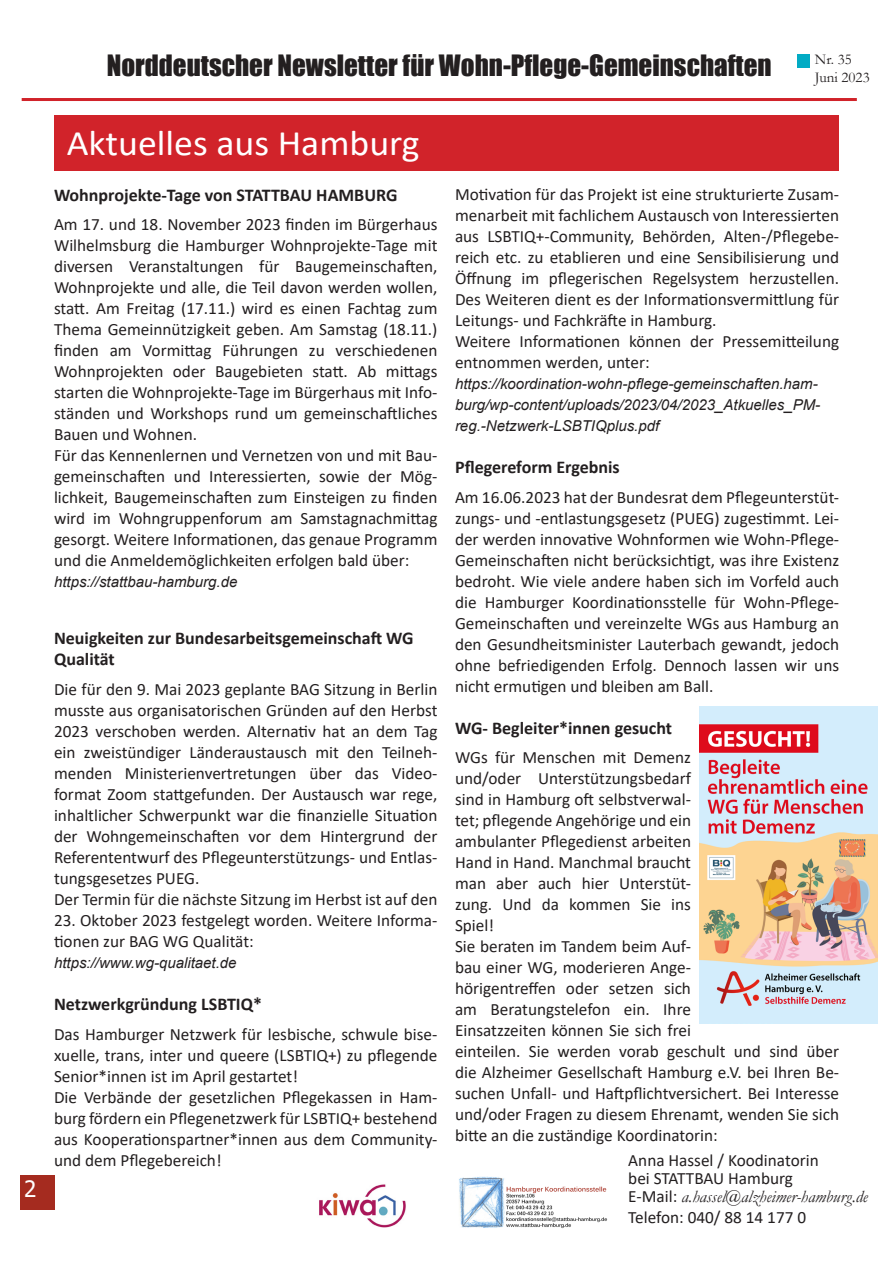
<style>
.page{position:relative;width:893px;height:1263px;background:#fff}
.page>*{position:absolute;margin:0;border:0;box-sizing:border-box;transform-origin:0 0}
.t1{font:36px "Calibri";color:#fff;scale:1.05 1}
.t2{font:27px "Impact";color:#231f20}
.t3{font:22.5px "Tahoma";color:#fff}
.t4{font:700 18px/21px "Calibri";color:#231f20}
.t5{font:17.25px/21px "Calibri";color:#231f20}
.t6{font:italic 17.25px "Garamond";color:#231f20}
.t7{font:italic 15px/21px "Arial";color:#231f20}
.t8{font:15px/18px "Garamond";color:#231f20}
.s1{font-family:"Calibri";font-style:normal}
</style>
<div class="page">
<img style="left:319px;top:1184px;width:87px;height:43px">
<img style="left:459px;top:1176px;width:148px;height:52px">
<div style="left:20px;top:1175px;width:34px;height:35px;background:#a52b1f"></div>
<hr style="left:22px;top:98px;width:835px;height:3px;background:#d1232a">
<div style="left:797px;top:55px;width:13px;height:13px;background:#02abc4"></div>
<div style="left:54px;top:115px;width:785px;height:56px;background:#d1232a"></div>
<img style="left:700px;top:706px;width:178px;height:317px">
<h3 class="t3" style="left:24px;top:1174px;width:14px">2</h3>
<h2 class="t2" style="left:107px;top:45px;width:666px">Norddeutscher Newsletter für Wohn-Pflege-Gemeinschaften</h2>
<p class="t8" style="left:815px;top:50px;width:56px">Nr. 35<br>Juni 2023</p>
<h1 class="t1" style="left:67px;top:118px;width:338px">Aktuelles aus Hamburg</h1>
<p class="t4" style="left:54px;top:184px;width:345px">Wohnprojekte-Tage von STATTBAU HAMBURG</p>
<p class="t5" style="left:54px;top:214px;width:385px">Am 17. und 18. November 2023 finden im Bürgerhaus Wilhelmsburg die Hamburger Wohnprojekte-Tage mit diversen Veranstaltungen für Baugemeinschaften, Wohnprojekte und alle, die Teil davon werden wollen, statt. Am Freitag (17.11.) wird es einen Fachtag zum Thema Gemeinnützigkeit geben. Am Samstag (18.11.) finden am Vormittag Führungen zu verschiedenen Wohnprojekten oder Baugebieten statt. Ab mittags starten die Wohnprojekte-Tage im Bürgerhaus mit Info&shy;ständen und Workshops rund um gemeinschaftliches Bauen und Wohnen.<br>Für das Kennenlernen und Vernetzen von und mit Bau&shy;gemeinschaften und Interessierten, sowie der Mög&shy;lichkeit, Baugemeinschaften zum Einsteigen zu finden wird im Wohngruppenforum am Samstagnachmittag gesorgt. Weitere Informationen, das genaue Programm und die Anmeldemöglichkeiten erfolgen bald über:</p>
<p class="t7" style="left:54px;top:572px;width:185px">https://stattbau-hamburg.de</p>
<p class="t4" style="left:54px;top:628px;width:361px">Neuigkeiten zur Bundesarbeitsgemeinschaft WG<br>Qualität</p>
<p class="t5" style="left:54px;top:678px;width:385px">Die für den 9. Mai 2023 geplante BAG Sitzung in Berlin musste aus organisatorischen Gründen auf den Herbst 2023 verschoben werden. Alternativ hat an dem Tag ein zweistündiger Länderaustausch mit den Teilneh&shy;menden Ministerienvertretungen über das Video&shy;format Zoom stattgefunden. Der Austausch war rege, inhaltlicher Schwerpunkt war die finanzielle Situation der Wohngemeinschaften vor dem Hintergrund der Referententwurf des Pflegeunterstützungs- und Entlas&shy;tungsgesetzes PUEG.<br>Der Termin für die nächste Sitzung im Herbst ist auf den</p>
<p class="t5" style="left:54px;top:909px;width:385px">23. Oktober 2023 festgelegt worden. Weitere Informa&shy;tionen zur BAG WG Qualität:</p>
<p class="t7" style="left:54px;top:952px;width:184px">https://www.wg-qualitaet.de</p>
<p class="t4" style="left:54px;top:994px;width:210px">Netzwerkgründung LSBTIQ*</p>
<p class="t5" style="left:54px;top:1023px;width:385px">Das Hamburger Netzwerk für lesbische, schwule bise&shy;xuelle, trans, inter und queere (LSBTIQ+) zu pflegende Senior*innen ist im April gestartet!<br>Die Verbände der gesetzlichen Pflegekassen in Ham&shy;burg fördern ein Pflegenetzwerk für LSBTIQ+ bestehend aus Kooperationspartner*innen aus dem Community&shy;und dem Pflegebereich!</p>
<p class="t5" style="left:455px;top:183px;width:386px">Motivation für das Projekt ist eine strukturierte Zusam&shy;menarbeit mit fachlichem Austausch von Interessierten aus LSBTIQ+-Community, Behörden, Alten-/Pflegebe&shy;reich etc. zu etablieren und eine Sensibilisierung und Öffnung im pflegerischen Regelsystem herzustellen.<br>Des Weiteren dient es der Informationsvermittlung für Leitungs- und Fachkräfte in Hamburg.<br>Weitere Informationen können der Pressemitteilung entnommen werden, unter:</p>
<p class="t7" style="left:455px;top:374px;width:367px">https://koordination-wohn-pflege-gemeinschaften.ham&shy;burg/wp-content/uploads/2023/04/2023_Atkuelles_PM&shy;reg.-Netzwerk-LSBTIQplus.pdf</p>
<p class="t4" style="left:455px;top:456px;width:166px">Pflegereform Ergebnis</p>
<p class="t5" style="left:455px;top:486px;width:386px;text-align:justify">Am 16.06.2023 hat der Bundesrat dem Pflegeunterstüt&shy;zungs- und -entlastungsgesetz (PUEG) zugestimmt. Lei&shy;der werden innovative Wohnformen wie Wohn-Pflege-Gemeinschaften nicht berücksichtigt, was ihre Existenz bedroht. Wie viele andere haben sich im Vorfeld auch die Hamburger Koordinationsstelle für Wohn-Pflege-Gemeinschaften und vereinzelte WGs aus Hamburg an den Gesundheitsminister Lauterbach gewandt, jedoch ohne befriedigenden Erfolg. Dennoch lassen wir uns nicht ermutigen und bleiben am Ball.</p>
<p class="t4" style="left:455px;top:717px;width:219px">WG- Begleiter*innen gesucht</p>
<p class="t5" style="left:455px;top:746px;width:386px">WGs für Menschen mit Demenz<br>und/oder Unterstützungsbedarf<br>sind in Hamburg oft selbstverwal-<br>tet; pflegende Angehörige und ein<br>ambulanter Pflegedienst arbeiten<br>Hand in Hand. Manchmal braucht<br>man aber auch hier Unterstüt-<br>zung. Und da kommen Sie ins<br>Spiel!<br>Sie beraten im Tandem beim Auf-<br>bau einer WG, moderieren Ange-<br>hörigentreffen oder setzen sich<br>am Beratungstelefon ein. Ihre<br>Einsatzzeiten können Sie sich frei<br>einteilen. Sie werden vorab geschult und sind über die Alzheimer Gesellschaft Hamburg e.V. bei Ihren Be&shy;suchen Unfall- und Haftpflichtversichert. Bei Interesse und/oder Fragen zu diesem Ehrenamt, wenden Sie sich bitte an die zuständige Koordinatorin:</p>
<p class="t5" style="left:628px;top:1151px;width:192px;line-height:18px">Anna Hassel / Koodinatorin bei STATTBAU Hamburg</p>
<p class="t6" style="left:628px;top:1185px;width:241px"><span class="s1">E-Mail:</span> a.hassel@alzheimer-hamburg.de</p>
<p class="t5" style="left:628px;top:1206px;width:179px">Telefon: 040/ 88 14 177 0</p>
</div>
